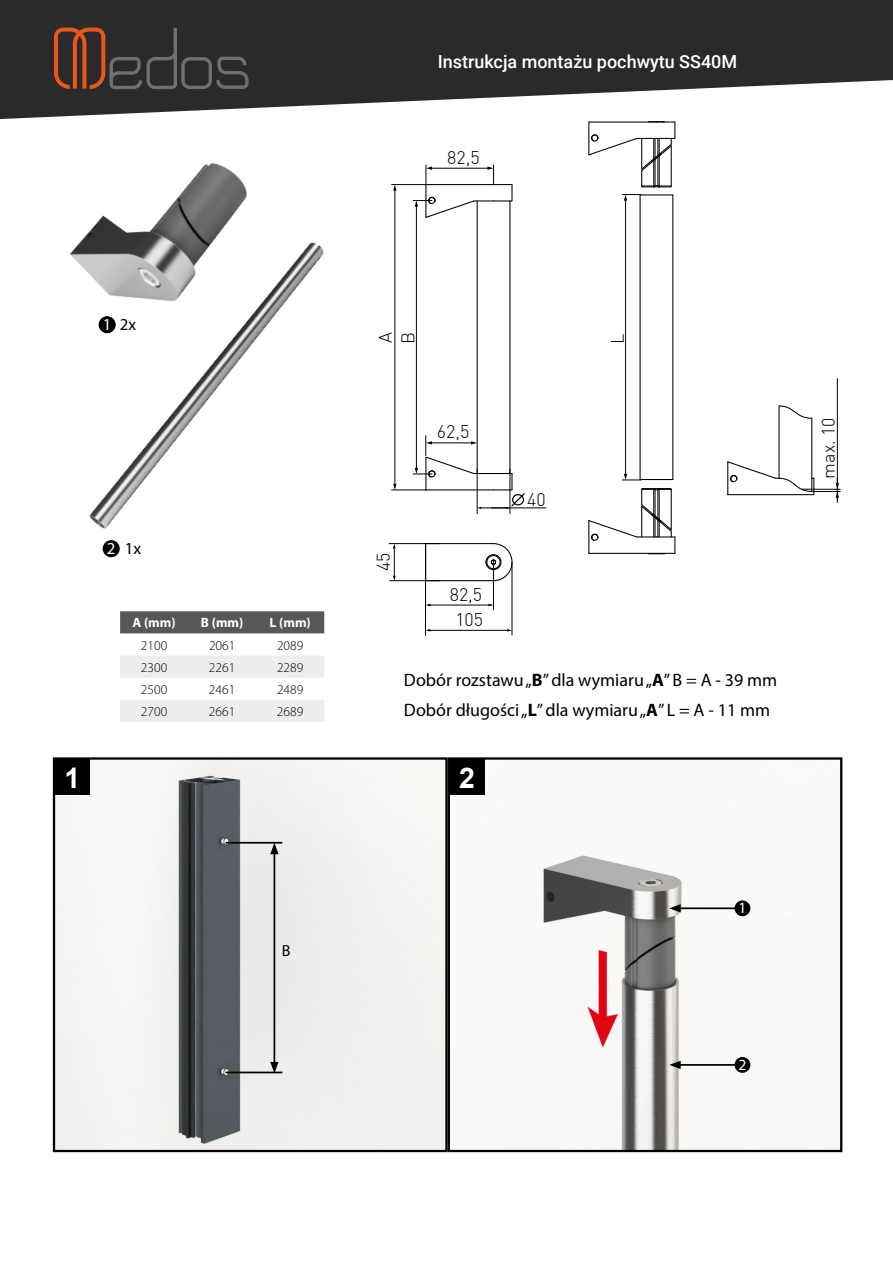
<style>
.page{position:relative;width:893px;height:1263px;background:#fff}
.page>*{position:absolute;margin:0;border:0;box-sizing:border-box;transform-origin:0 0}
.t1{font:700 28.5px "Arial";color:#fff}
.t2{font:18px/29.5px "Myriad Pro";color:#000}
.t3{font:500 18px "Roboto";color:#fff}
.t4{font:18px/22.8px "DIN Light PL";color:#000}
.t5{font:16.8px "Myriad Pro";color:#000}
.t6{font:16.05px "Myriad Pro";color:#000}
.t7{font:15.6px "Myriad Pro";color:#fff}
.t8{font:300 13.5px "Myriad Pro";color:#000}
.t9{font:700 13.5px "Myriad Pro";color:#fff}
.s1{color:#fff}
.s2{font-weight:700}
</style>
<div class="page">
<svg style="left:52px;top:757px;width:394px;height:396px"></svg>
<svg style="left:446px;top:757px;width:397px;height:396px"></svg>
<div style="left:55px;top:759px;width:35px;height:36px;background:#000"></div>
<div style="left:450px;top:760px;width:35px;height:35px;background:#000"></div>
<hr style="left:226px;top:842px;width:56px;height:2px;background:#000">
<hr style="left:226px;top:1071px;width:56px;height:2px;background:#000">
<hr style="left:274px;top:851px;width:1px;height:214px;background:#000">
<svg style="left:270px;top:1062px;width:9px;height:10px"></svg>
<svg style="left:270px;top:843px;width:9px;height:11px"></svg>
<div style="left:735px;top:1057px;width:15px;height:16px;background:#000;border-radius:50%"></div>
<div style="left:735px;top:900px;width:15px;height:16px;background:#000;border-radius:50%"></div>
<hr style="left:678px;top:1064px;width:59px;height:2px;background:#000">
<svg style="left:669px;top:1061px;width:12px;height:8px"></svg>
<hr style="left:678px;top:907px;width:59px;height:2px;background:#000">
<svg style="left:669px;top:904px;width:12px;height:8px"></svg>
<div style="left:120px;top:611px;width:204px;height:22px;background:#575756"></div>
<div style="left:120px;top:656px;width:204px;height:22px;background:#ededed"></div>
<div style="left:120px;top:700px;width:204px;height:22px;background:#ededed"></div>
<svg style="left:0;top:0;width:893px;height:119px;fill:#2b2a2b"></svg>
<svg style="left:54px;top:28px;width:195px;height:61px"></svg>
<img style="left:35px;top:98px;width:281px;height:92px">
<img style="left:70px;top:190px;width:345px;height:392px">
<hr style="left:395px;top:190px;width:1px;height:295px;background:#000">
<svg style="left:393px;top:185px;width:3px;height:6px"></svg>
<svg style="left:393px;top:484px;width:3px;height:6px"></svg>
<hr style="left:392px;top:490px;width:34px;height:1px;background:#000">
<hr style="left:392px;top:184px;width:34px;height:1px;background:#000">
<hr style="left:416px;top:206px;width:1px;height:263px;background:#000">
<svg style="left:413px;top:165px;width:99px;height:54px"></svg>
<hr style="left:509px;top:201px;width:1px;height:272px;background:#000">
<hr style="left:477px;top:201px;width:1px;height:272px;background:#000">
<hr style="left:491px;top:508px;width:55px;height:1px;background:#000">
<hr style="left:477px;top:469px;width:1px;height:45px;background:#000">
<hr style="left:510px;top:469px;width:1px;height:45px;background:#000">
<hr style="left:811px;top:418px;width:1px;height:73px;background:#000">
<hr style="left:778px;top:406px;width:1px;height:72px;background:#000">
<hr style="left:837px;top:379px;width:1px;height:105px;background:#000">
<hr style="left:625px;top:200px;width:1px;height:275px;background:#000">
<svg style="left:622px;top:474px;width:19px;height:7px"></svg>
<svg style="left:622px;top:194px;width:18px;height:7px"></svg>
<hr style="left:640px;top:194px;width:33px;height:1px;background:#000">
<hr style="left:672px;top:195px;width:1px;height:284px;background:#000">
<hr style="left:639px;top:195px;width:2px;height:284px;background:#000">
<hr style="left:640px;top:479px;width:33px;height:1px;background:#000">
<svg style="left:778px;top:405px;width:35px;height:14px"></svg>
<svg style="left:727px;top:461px;width:113px;height:41px"></svg>
<svg style="left:588px;top:488px;width:87px;height:67px"></svg>
<svg style="left:588px;top:121px;width:87px;height:67px"></svg>
<svg style="left:413px;top:436px;width:113px;height:73px"></svg>
<hr style="left:429px;top:605px;width:60px;height:1px;background:#000">
<hr style="left:493px;top:560px;width:1px;height:50px;background:#000">
<hr style="left:425px;top:560px;width:1px;height:50px;background:#000">
<div style="left:485px;top:554px;width:16px;height:16px;border:1px solid #000;border-radius:50%"></div>
<div style="left:486px;top:555px;width:15px;height:14px;border:1px solid #000;border-radius:50%"></div>
<svg style="left:490px;top:543px;width:23px;height:39px"></svg>
<hr style="left:426px;top:580px;width:67px;height:1px;background:#000">
<hr style="left:426px;top:543px;width:67px;height:1px;background:#000">
<hr style="left:425px;top:544px;width:1px;height:37px;background:#000">
<hr style="left:429px;top:630px;width:79px;height:1px;background:#000">
<svg style="left:507px;top:629px;width:5px;height:3px"></svg>
<hr style="left:512px;top:562px;width:1px;height:73px;background:#000">
<hr style="left:425px;top:585px;width:1px;height:50px;background:#000">
<svg style="left:393px;top:544px;width:3px;height:36px"></svg>
<hr style="left:390px;top:580px;width:50px;height:1px;background:#000">
<hr style="left:389px;top:543px;width:51px;height:1px;background:#000">
<p class="t3" style="left:438px;top:48px;width:301px">Instrukcja montażu pochwytu SS40M</p>
<p class="t4" style="left:447px;top:146px;width:34px">82,5</p>
<p class="t5" style="left:103px;top:314px;width:35px"><span class="s1">1</span> 2x</p>
<p class="t5" style="left:107px;top:538px;width:36px"><span class="s1">2</span> 1x</p>
<p class="t9" style="left:132px;top:615px;width:45px">A (mm)</p>
<p class="t9" style="left:201px;top:615px;width:44px">B (mm)</p>
<p class="t9" style="left:270px;top:615px;width:43px">L (mm)</p>
<p class="t8" style="left:141px;top:638px;width:28px">2100</p>
<p class="t8" style="left:209px;top:638px;width:28px">2061</p>
<p class="t8" style="left:277px;top:638px;width:28px">2089</p>
<p class="t8" style="left:141px;top:660px;width:28px">2300</p>
<p class="t8" style="left:209px;top:660px;width:28px">2261</p>
<p class="t8" style="left:277px;top:660px;width:28px">2289</p>
<p class="t8" style="left:141px;top:682px;width:28px">2500</p>
<p class="t8" style="left:209px;top:682px;width:28px">2461</p>
<p class="t8" style="left:277px;top:682px;width:28px">2489</p>
<p class="t8" style="left:141px;top:704px;width:28px">2700</p>
<p class="t8" style="left:209px;top:704px;width:28px">2661</p>
<p class="t8" style="left:277px;top:704px;width:28px">2689</p>
<p class="t4" style="left:374px;top:344px;width:14px;rotate:-90deg">A<br>B</p>
<p class="t4" style="left:606px;top:344px;width:12px;rotate:-90deg">L</p>
<p class="t4" style="left:437px;top:420px;width:34px">62,5</p>
<p class="t4" style="left:527px;top:487px;width:20px">40</p>
<p class="t4" style="left:372px;top:571px;width:20px;rotate:-90deg">45</p>
<p class="t4" style="left:450px;top:583px;width:34px">82,5</p>
<p class="t4" style="left:455px;top:608px;width:29px">105</p>
<p class="t2" style="left:404px;top:665px;width:375px">Dobór rozstawu „<span class="s2">B</span>” dla wymiaru „<span class="s2">A</span>” B = A - 39 mm<br>Dobór długości „<span class="s2">L</span>” dla wymiaru „<span class="s2">A</span>” L = A - 11 mm</p>
<h1 class="t1" style="left:65px;top:757px;width:17px">1</h1>
<h1 class="t1" style="left:459px;top:757px;width:17px">2</h1>
<p class="t4" style="left:817px;top:479px;width:63px;rotate:-90deg">max. 10</p>
<p class="t6" style="left:282px;top:941px;width:10px">B</p>
<p class="t7" style="left:738px;top:898px;width:9px">1</p>
<p class="t7" style="left:738px;top:1055px;width:9px">2</p>
</div>
